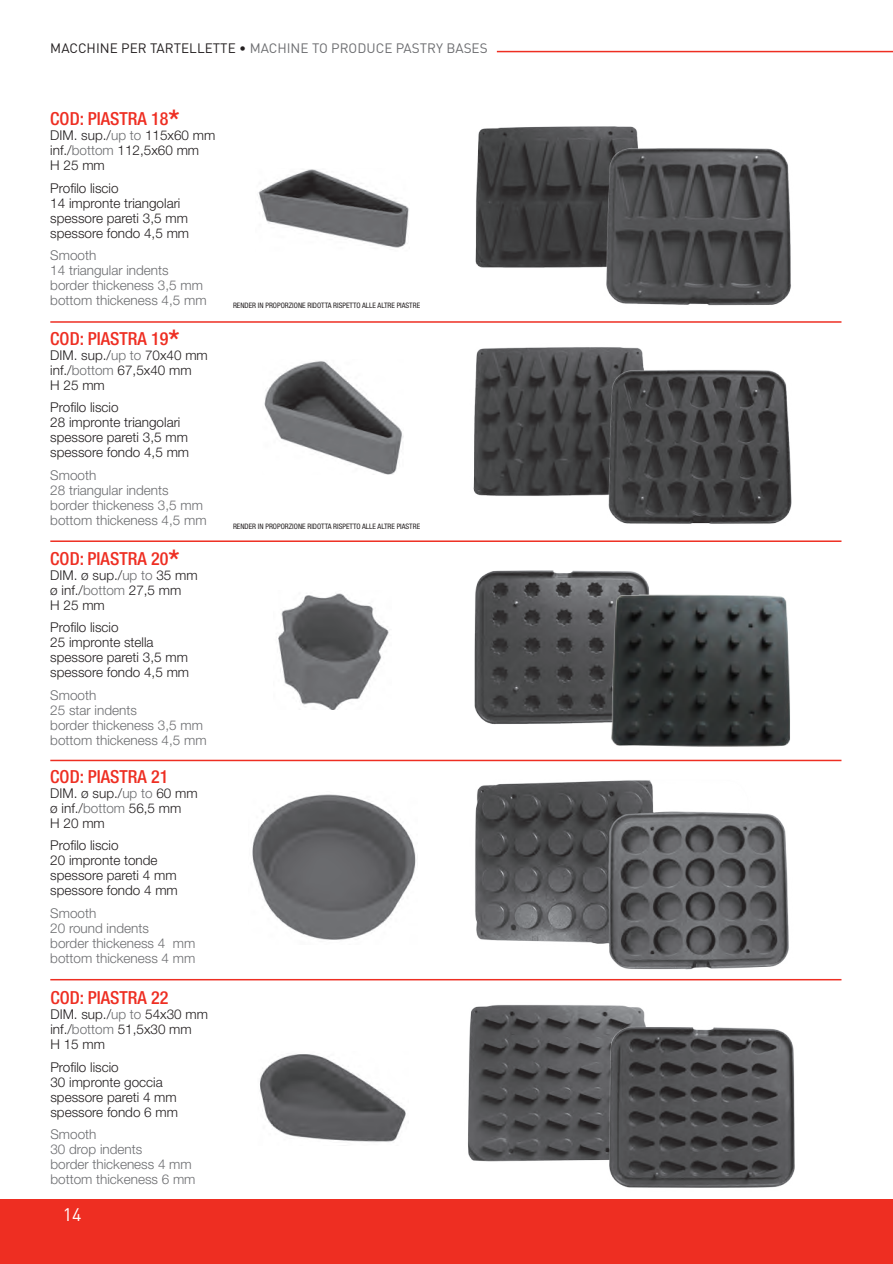
<style>
.page{position:relative;width:893px;height:1264px;background:#fff}
.page>*{position:absolute;margin:0;border:0;box-sizing:border-box;transform-origin:0 0}
.t1{font:500 condensed 18px "Helvetica Neue LT Std";color:#ee2e22}
.t2{font:18px "DIN";color:#fff}
.t3{font:300 13.5px/15px "Helvetica Neue LT Std";color:#231f20}
.t4{font:300 13.5px/15px "Helvetica Neue LT Std";color:#6c6d70}
.t5{font:13.5px "DIN";color:#6c6d70}
.t6{font:condensed 7.5px "Helvetica Neue LT Std";color:#231f20}
.s1{color:#231f20}
.s2{font-size:30px}
.s3{color:#6c6d70}
</style>
<div class="page">
<img style="left:468px;top:1005px;width:177px;height:157px">
<img style="left:260px;top:1054px;width:146px;height:88px">
<div style="left:0;top:1199px;width:892px;height:64px;background:#ee2e22"></div>
<hr style="left:892px;top:1199px;width:1px;height:64px;background:#ee2e22">
<hr style="left:497px;top:51px;width:395px;height:1px;background:#ee2e22">
<img style="left:258px;top:169px;width:151px;height:79px">
<img style="left:264px;top:361px;width:139px;height:113px">
<hr style="left:50px;top:540px;width:791px;height:2px;background:#ee2e22">
<hr style="left:50px;top:321px;width:791px;height:1px;background:#ee2e22">
<hr style="left:50px;top:978px;width:791px;height:2px;background:#ee2e22">
<hr style="left:50px;top:759px;width:791px;height:2px;background:#ee2e22">
<img style="left:475px;top:126px;width:82px;height:142px">
<img style="left:557px;top:126px;width:279px;height:197px">
<img style="left:406px;top:308px;width:297px;height:188px">
<img style="left:555px;top:335px;width:287px;height:207px">
<img style="left:474px;top:570px;width:84px;height:155px">
<img style="left:558px;top:570px;width:284px;height:192px">
<img style="left:596px;top:1018px;width:199px;height:170px">
<img style="left:458px;top:750px;width:343px;height:229px">
<img style="left:278px;top:593px;width:111px;height:116px">
<img style="left:252px;top:794px;width:164px;height:146px">
<p class="t5" style="left:50px;top:40px;width:439px"><span class="s1">MACCHINE PER TARTELLETTE •</span> MACHINE TO PRODUCE PASTRY BASES</p>
<h1 class="t1" style="left:50px;top:108px;width:131px">COD: PIASTRA 18<span class="s2">*</span></h1>
<p class="t3" style="left:50px;top:127px;width:167px">DIM. sup./<span class="s3">up to</span> 115x60 mm inf./<span class="s3">bottom</span> 112,5x60 mm<br>H 25 mm</p>
<p class="t3" style="left:50px;top:180px;width:140px">Profilo liscio<br>14 impronte triangolari spessore pareti 3,5 mm spessore fondo 4,5 mm</p>
<p class="t4" style="left:50px;top:247px;width:158px">Smooth<br>14 triangular indents border thickeness 3,5 mm bottom thickeness 4,5 mm</p>
<h1 class="t1" style="left:50px;top:327px;width:131px">COD: PIASTRA 19<span class="s2">*</span></h1>
<p class="t3" style="left:50px;top:347px;width:159px">DIM. sup./<span class="s3">up to</span> 70x40 mm inf./<span class="s3">bottom</span> 67,5x40 mm<br>H 25 mm</p>
<p class="t3" style="left:50px;top:399px;width:140px">Profilo liscio<br>28 impronte triangolari spessore pareti 3,5 mm spessore fondo 4,5 mm</p>
<p class="t4" style="left:50px;top:467px;width:158px">Smooth<br>28 triangular indents border thickeness 3,5 mm bottom thickeness 4,5 mm</p>
<h1 class="t1" style="left:50px;top:547px;width:131px">COD: PIASTRA 20<span class="s2">*</span></h1>
<p class="t3" style="left:50px;top:567px;width:149px">DIM. ø sup./<span class="s3">up to</span> 35 mm ø inf./<span class="s3">bottom</span> 27,5 mm<br>H 25 mm</p>
<p class="t3" style="left:50px;top:619px;width:140px">Profilo liscio<br>25 impronte stella spessore pareti 3,5 mm spessore fondo 4,5 mm</p>
<p class="t4" style="left:50px;top:687px;width:158px">Smooth<br>25 star indents<br>border thickeness 3,5 mm bottom thickeness 4,5 mm</p>
<h1 class="t1" style="left:50px;top:765px;width:119px">COD: PIASTRA 21</h1>
<p class="t3" style="left:50px;top:784px;width:149px">DIM. ø sup./<span class="s3">up to</span> 60 mm ø inf./<span class="s3">bottom</span> 56,5 mm<br>H 20 mm</p>
<p class="t3" style="left:50px;top:837px;width:129px">Profilo liscio<br>20 impronte tonde spessore pareti 4 mm spessore fondo 4 mm</p>
<p class="t4" style="left:50px;top:904px;width:147px">Smooth<br>20 round indents<br>border thickeness 4 mm bottom thickeness 4 mm</p>
<h1 class="t1" style="left:50px;top:986px;width:119px">COD: PIASTRA 22</h1>
<p class="t3" style="left:50px;top:1006px;width:159px">DIM. sup./<span class="s3">up to</span> 54x30 mm inf./<span class="s3">bottom</span> 51,5x30 mm<br>H 15 mm</p>
<p class="t3" style="left:50px;top:1058px;width:129px">Profilo liscio<br>30 impronte goccia spessore pareti 4 mm spessore fondo 6 mm</p>
<p class="t4" style="left:50px;top:1126px;width:147px">Smooth<br>30 drop indents<br>border thickeness 4 mm bottom thickeness 6 mm</p>
<h1 class="t2" style="left:63px;top:1203px;width:20px">14</h1>
<p class="t6" style="left:233px;top:301px;width:188px">RENDER IN PROPORZIONE RIDOTTA RISPETTO ALLE ALTRE PIASTRE</p>
<p class="t6" style="left:233px;top:522px;width:188px">RENDER IN PROPORZIONE RIDOTTA RISPETTO ALLE ALTRE PIASTRE</p>
</div>
